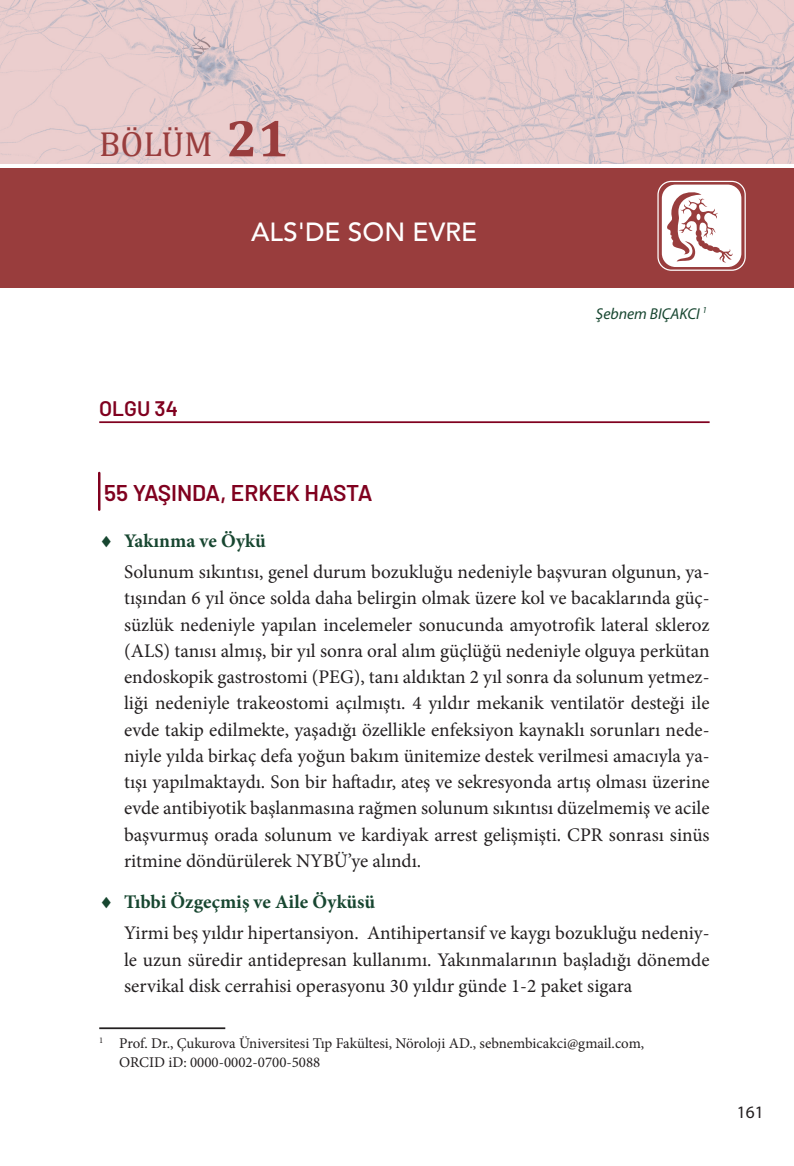
<style>
.page{position:relative;width:794px;height:1166px;background:#fff}
.page>*{position:absolute;margin:0;border:0;box-sizing:border-box;transform-origin:0 0}
.t1{font:35px "Cambria";color:#993d3d}
.t2{font:500 26.25px "Avenir";color:#fff}
.t3{font:600 22.75px "Barlow";color:#80011f}
.t4{font:600 21px "Barlow";color:#80011f}
.t5{font:19.25px/26.2px "Minion Pro";color:#231f20}
.t6{font:17.5px "Myriad Pro";color:#231f20}
.t7{font:italic 15.75px "Myriad Pro";color:#174630}
.t8{font:14.88px/19.2px "Minion Pro";color:#231f20}
.s1{font-weight:700;font-size:52.5px}
.s2{color:#174630}
.s3{font-weight:700;color:#174630}
</style>
<div class="page">
<div style="left:0;top:168px;width:794px;height:119px;background:#993d3d"></div>
<div style="left:657px;top:181px;width:89px;height:90px;border:1px solid #fff;border-radius:13px"></div>
<div style="left:662px;top:185px;width:79px;height:82px;background:#fff;border-radius:14px"></div>
<svg style="left:667px;top:192px;width:65px;height:71px"></svg>
<img style="left:0;top:0;width:794px;height:164px">
<hr style="left:99px;top:421px;width:610px;height:2px;background:#80011f">
<hr style="left:98px;top:473px;width:2px;height:37px;background:#80011f">
<hr style="left:99px;top:1027px;width:126px;height:2px;background:#231f20">
<h1 class="t1" style="left:99px;top:124px;width:191px">BÖLÜM <span class="s1">21</span></h1>
<h2 class="t2" style="left:251px;top:209px;width:228px">ALS'DE SON EVRE</h2>
<p class="t7" style="left:596px;top:304px;width:113px">Şebnem BIÇAKCI <sup>1</sup></p>
<p class="t4" style="left:99px;top:393px;width:80px">OLGU 34</p>
<p class="t3" style="left:104px;top:476px;width:270px">55 YAŞINDA, ERKEK HASTA</p>
<p class="t5" style="left:124px;top:525px;width:587px;line-height:31.2px;text-indent:-25px"><span class="s2">♦</span> <span class="s3">Yakınma ve Öykü<br></span>Solunum sıkıntısı, genel durum bozukluğu nedeniyle başvuran olgunun, ya-</p>
<p class="t5" style="left:124px;top:585px;width:587px;text-align:justify">tışından 6 yıl önce solda daha belirgin olmak üzere kol ve bacaklarında güç&shy;süzlük nedeniyle yapılan incelemeler sonucunda amyotrofik lateral skleroz (ALS) tanısı almış, bir yıl sonra oral alım güçlüğü nedeniyle olguya perkütan endoskopik gastrostomi (PEG), tanı aldıktan 2 yıl sonra da solunum yetmez&shy;liği nedeniyle trakeostomi açılmıştı. 4 yıldır mekanik ventilatör desteği ile evde takip edilmekte, yaşadığı özellikle enfeksiyon kaynaklı sorunları nede&shy;niyle yılda birkaç defa yoğun bakım ünitemize destek verilmesi amacıyla ya&shy;tışı yapılmaktaydı. Son bir haftadır, ateş ve sekresyonda artış olması üzerine evde antibiyotik başlanmasına rağmen solunum sıkıntısı düzelmemiş ve acile başvurmuş orada solunum ve kardiyak arrest gelişmişti. CPR sonrası sinüs ritmine döndürülerek NYBÜ’ye alındı.</p>
<p class="t5" style="left:124px;top:886px;width:587px;line-height:31.2px;text-indent:-25px"><span class="s2">♦</span> <span class="s3">Tıbbi Özgeçmiş ve Aile Öyküsü<br></span>Yirmi beş yıldır hipertansiyon. Antihipertansif ve kaygı bozukluğu nedeniy-</p>
<p class="t5" style="left:124px;top:946px;width:587px">le uzun süredir antidepresan kullanımı. Yakınmalarının başladığı dönemde servikal disk cerrahisi operasyonu 30 yıldır günde 1-2 paket sigara</p>
<p class="t8" style="left:119px;top:1033px;width:527px;text-indent:-20px"><sup>1</sup> Prof. Dr., Çukurova Üniversitesi Tıp Fakültesi, Nöroloji AD., sebnembicakci@gmail.com,<br>ORCID iD: 0000-0002-0700-5088</p>
<p class="t6" style="left:737px;top:1101px;width:28px">161</p>
</div>
